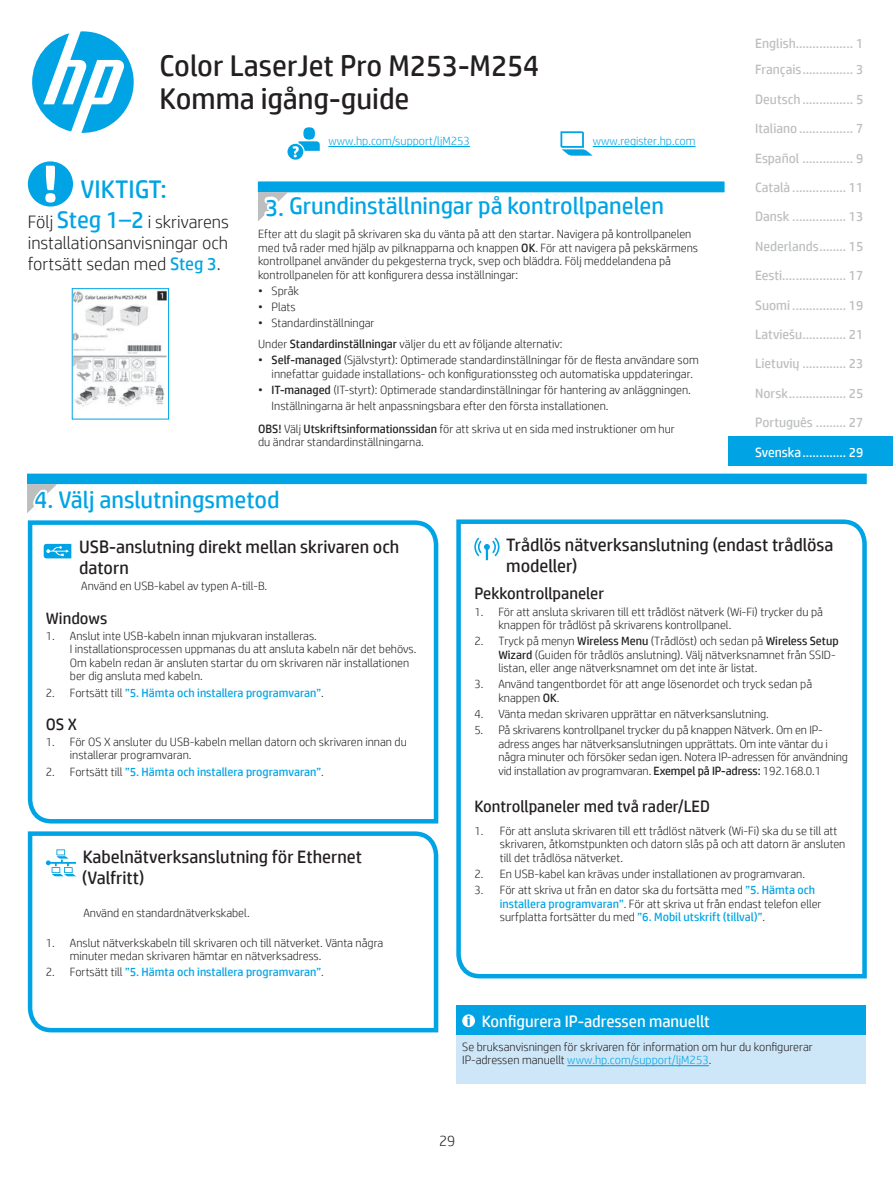
<style>
.page{position:relative;width:893px;height:1188px;background:#fff}
.page>*{position:absolute;margin:0;border:0;box-sizing:border-box;transform-origin:0 0}
.t1{font:30px/33px "HP Simplified";color:#231f20}
.t2{font:25.5px "HP Simplified";color:#00a4e4}
.t3{font:24px "HP Simplified";color:#00a4e4}
.t4{font:18px/21px "HP Simplified";color:#231f20}
.t5{font:300 18px/21px "HP Simplified";color:#231f20;text-align:justify}
.t6{font:16.5px "HP Simplified";color:#231f20}
.t7{font:16.5px "HP Simplified";color:#fff}
.t8{font:300 15px "HP Simplified";color:#231f20}
.t9{font:13.5px "HP Simplified";color:#bcbec0}
.t10{font:13.5px "HP Simplified";color:#fff}
.t11{font:300 12px/13.5px "HP Simplified";color:#231f20}
.t12{font:12px "HP Simplified";color:#00a4e4}
.t13{font:300 12px "HP Simplified";color:#00a4e4}
.s1{font-weight:400;font-size:24px;color:#00a4e4}
.s2{font-weight:400;color:#00a4e4}
.s3{font-weight:400}
.s4{font-weight:300;color:#231f20}
.s5{color:#00a4e4}
</style>
<div class="page">
<div style="left:727px;top:436px;width:165px;height:30px;background:#00a4e4"></div>
<svg style="left:287px;top:127px;width:32px;height:33px"></svg>
<svg style="left:560px;top:131px;width:32px;height:25px"></svg>
<svg style="left:32px;top:31px;width:102px;height:102px"></svg>
<hr style="left:328px;top:146px;width:142px;height:1px;background:#00a4e4">
<hr style="left:592px;top:146px;width:103px;height:1px;background:#00a4e4">
<img style="left:74px;top:290px;width:93px;height:117px">
<div style="left:72px;top:288px;width:97px;height:131px;border:1px solid #00a4e4"></div>
<div style="left:27px;top:474px;width:839px;height:10px;background:#00a4e4"></div>
<svg style="left:27px;top:520px;width:412px;height:304px"></svg>
<svg style="left:456px;top:519px;width:411px;height:460px"></svg>
<svg style="left:27px;top:831px;width:412px;height:202px"></svg>
<svg style="left:44px;top:544px;width:27px;height:14px"></svg>
<svg style="left:27px;top:484px;width:31px;height:29px"></svg>
<div style="left:456px;top:1006px;width:409px;height:29px;background:#00a4e4"></div>
<div style="left:456px;top:1035px;width:409px;height:49px;background:#cde7f8"></div>
<svg style="left:462px;top:1014px;width:13px;height:13px"></svg>
<hr style="left:567px;top:1065px;width:141px;height:1px;background:#00a4e4">
<div style="left:28px;top:161px;width:45px;height:46px;background:#00a4e4;border-radius:50%"></div>
<svg style="left:45px;top:166px;width:10px;height:37px"></svg>
<div style="left:258px;top:182px;width:466px;height:10px;background:#00a4e4"></div>
<svg style="left:258px;top:192px;width:31px;height:29px"></svg>
<h1 class="t1" style="left:159px;top:49px;width:381px">Color LaserJet Pro M253-M254<br>Komma igång-guide</h1>
<h2 class="t2" style="left:80px;top:172px;width:88px">VIKTIGT:</h2>
<h3 class="t5" style="left:28px;top:211px;width:202px">Följ <span class="s1">Steg 1–2</span> i skrivarens installationsanvisningar och fortsätt sedan med <span class="s2">Steg 3</span>.</h3>
<p class="t13" style="left:328px;top:133px;width:143px">www.hp.com/support/ljM253</p>
<p class="t13" style="left:592px;top:133px;width:104px">www.register.hp.com</p>
<h3 class="t3" style="left:265px;top:190px;width:400px">3. Grundinställningar på kontrollpanelen</h3>
<p class="t11" style="left:258px;top:227px;width:441px">Efter att du slagit på skrivaren ska du vänta på att den startar. Navigera på kontrollpanelen med två rader med hjälp av pilknapparna och knappen <span class="s3">OK</span>. För att navigera på pekskärmens kontrollpanel använder du pekgesterna tryck, svep och bläddra. Följ meddelandena på kontrollpanelen för att konfigurera dessa inställningar:</p>
<p class="t11" style="left:258px;top:284px;width:42px">• Språk</p>
<p class="t11" style="left:258px;top:300px;width:39px">• Plats</p>
<p class="t11" style="left:258px;top:312px;width:306px;line-height:20.7px">• Standardinställningar<br>Under <span class="s3">Standardinställningar</span> väljer du ett av följande alternativ:</p>
<p class="t11" style="left:271px;top:353px;width:428px;text-indent:-14px">• <span class="s3">Self-managed</span> (Självstyrt): Optimerade standardinställningar för de flesta användare som innefattar guidade installations- och konfigurationssteg och automatiska uppdateringar.</p>
<p class="t11" style="left:271px;top:381px;width:420px;line-height:16.2px;text-indent:-14px">• <span class="s3">IT-managed</span> (IT-styrt): Optimerade standardinställningar för hantering av anläggningen.<br>Inställningarna är helt anpassningsbara efter den första installationen.</p>
<p class="t11" style="left:258px;top:422px;width:418px"><span class="s3">OBS!</span> Välj <span class="s3">Utskriftsinformationssidan</span> för att skriva ut en sida med instruktioner om hur du ändrar standardinställningarna.</p>
<h3 class="t3" style="left:35px;top:484px;width:246px">4. Välj anslutningsmetod</h3>
<p class="t9" style="left:754px;top:34px;width:109px">English................. 1</p>
<p class="t9" style="left:754px;top:61px;width:109px">Français............... 3</p>
<p class="t9" style="left:754px;top:90px;width:109px">Deutsch ............... 5</p>
<p class="t9" style="left:754px;top:120px;width:109px">Italiano................ 7</p>
<p class="t9" style="left:754px;top:149px;width:109px">Español ............... 9</p>
<p class="t9" style="left:754px;top:179px;width:110px">Català ................ 11</p>
<p class="t9" style="left:754px;top:208px;width:110px">Dansk ................ 13</p>
<p class="t9" style="left:754px;top:237px;width:110px">Nederlands........ 15</p>
<p class="t9" style="left:754px;top:267px;width:110px">Eesti................... 17</p>
<p class="t9" style="left:754px;top:296px;width:110px">Suomi ................ 19</p>
<p class="t9" style="left:754px;top:325px;width:110px">Latviešu............. 21</p>
<p class="t9" style="left:754px;top:355px;width:110px">Lietuvių ............. 23</p>
<p class="t9" style="left:754px;top:384px;width:110px">Norsk................. 25</p>
<p class="t9" style="left:754px;top:414px;width:110px">Português ......... 27</p>
<p class="t10" style="left:754px;top:443px;width:110px">Svenska............. 29</p>
<h3 class="t4" style="left:79px;top:536px;width:321px">USB-anslutning direkt mellan skrivaren och datorn</h3>
<p class="t11" style="left:81px;top:579px;width:187px">Använd en USB-kabel av typen A-till-B.</p>
<h3 class="t6" style="left:46px;top:607px;width:63px">Windows</h3>
<p class="t11" style="left:70px;top:629px;width:348px;text-indent:-24px">1. Anslut inte USB-kabeln innan mjukvaran installeras.<br>I installationsprocessen uppmanas du att ansluta kabeln när det behövs.<br>Om kabeln redan är ansluten startar du om skrivaren när installationen ber dig ansluta med kabeln.</p>
<p class="t12" style="left:46px;top:685px;width:279px"><span class="s4">2. Fortsätt till</span> ”5. Hämta och installera programvaran”<span class="s4">.</span></p>
<h3 class="t6" style="left:46px;top:713px;width:33px">OS X</h3>
<p class="t11" style="left:70px;top:735px;width:338px;text-indent:-24px">1. För OS X ansluter du USB-kabeln mellan datorn och skrivaren innan du installerar programvaran.</p>
<p class="t12" style="left:46px;top:764px;width:279px"><span class="s4">2. Fortsätt till</span> ”5. Hämta och installera programvaran”<span class="s4">.</span></p>
<h3 class="t4" style="left:82px;top:846px;width:282px">Kabelnätverksanslutning för Ethernet (Valfritt)</h3>
<p class="t11" style="left:83px;top:906px;width:168px">Använd en standardnätverkskabel.</p>
<p class="t11" style="left:70px;top:935px;width:315px;text-indent:-24px">1. Anslut nätverkskabeln till skrivaren och till nätverket. Vänta några minuter medan skrivaren hämtar en nätverksadress.</p>
<p class="t12" style="left:46px;top:964px;width:279px"><span class="s4">2. Fortsätt till</span> ”5. Hämta och installera programvaran”<span class="s4">.</span></p>
<h3 class="t4" style="left:506px;top:534px;width:329px">Trådlös nätverksanslutning (endast trådlösa modeller)</h3>
<h3 class="t6" style="left:474px;top:583px;width:131px">Pekkontrollpaneler</h3>
<p class="t11" style="left:498px;top:604px;width:326px;text-indent:-24px">1. För att ansluta skrivaren till ett trådlöst nätverk (Wi-Fi) trycker du på knappen för trådlöst på skrivarens kontrollpanel.</p>
<p class="t11" style="left:498px;top:634px;width:341px;text-indent:-24px">2. Tryck på menyn <span class="s3">Wireless Menu</span> (Trådlöst) och sedan på <span class="s3">Wireless Setup<br>Wizard</span> (Guiden för trådlös anslutning). Välj nätverksnamnet från SSID&shy;listan, eller ange nätverksnamnet om det inte är listat.</p>
<p class="t11" style="left:498px;top:677px;width:315px;text-indent:-24px">3. Använd tangentbordet för att ange lösenordet och tryck sedan på knappen <span class="s3">OK</span>.</p>
<p class="t11" style="left:474px;top:707px;width:296px">4. Vänta medan skrivaren upprättar en nätverksanslutning.</p>
<p class="t11" style="left:498px;top:723px;width:351px;text-indent:-24px">5. På skrivarens kontrollpanel trycker du på knappen Nätverk. Om en IP&shy;adress anges har nätverksanslutningen upprättats. Om inte väntar du i några minuter och försöker sedan igen. Notera IP-adressen för användning vid installation av programvaran. <span class="s3">Exempel på IP-adress:</span> 192.168.0.1</p>
<h3 class="t6" style="left:474px;top:795px;width:237px">Kontrollpaneler med två rader/LED</h3>
<p class="t11" style="left:499px;top:823px;width:347px;text-indent:-26px">1. För att ansluta skrivaren till ett trådlöst nätverk (Wi-Fi) ska du se till att skrivaren, åtkomstpunkten och datorn slås på och att datorn är ansluten till det trådlösa nätverket.</p>
<p class="t11" style="left:474px;top:867px;width:332px">2. En USB-kabel kan krävas under installationen av programvaran.</p>
<p class="t11" style="left:499px;top:883px;width:323px;text-indent:-26px">3. För att skriva ut från en dator ska du fortsätta med <span class="s2">”5. Hämta och installera programvaran”</span>. För att skriva ut från endast telefon eller surfplatta fortsätter du med <span class="s2">”6. Mobil utskrift (tillval)”</span>.</p>
<h3 class="t7" style="left:481px;top:1011px;width:229px">Konfigurera IP-adressen manuellt</h3>
<p class="t11" style="left:462px;top:1040px;width:352px">Se bruksanvisningen för skrivaren för information om hur du konfigurerar<br>IP-adressen manuellt <span class="s5">www.hp.com/support/ljM253</span>.</p>
<p class="t8" style="left:439px;top:1131px;width:18px">29</p>
</div>
